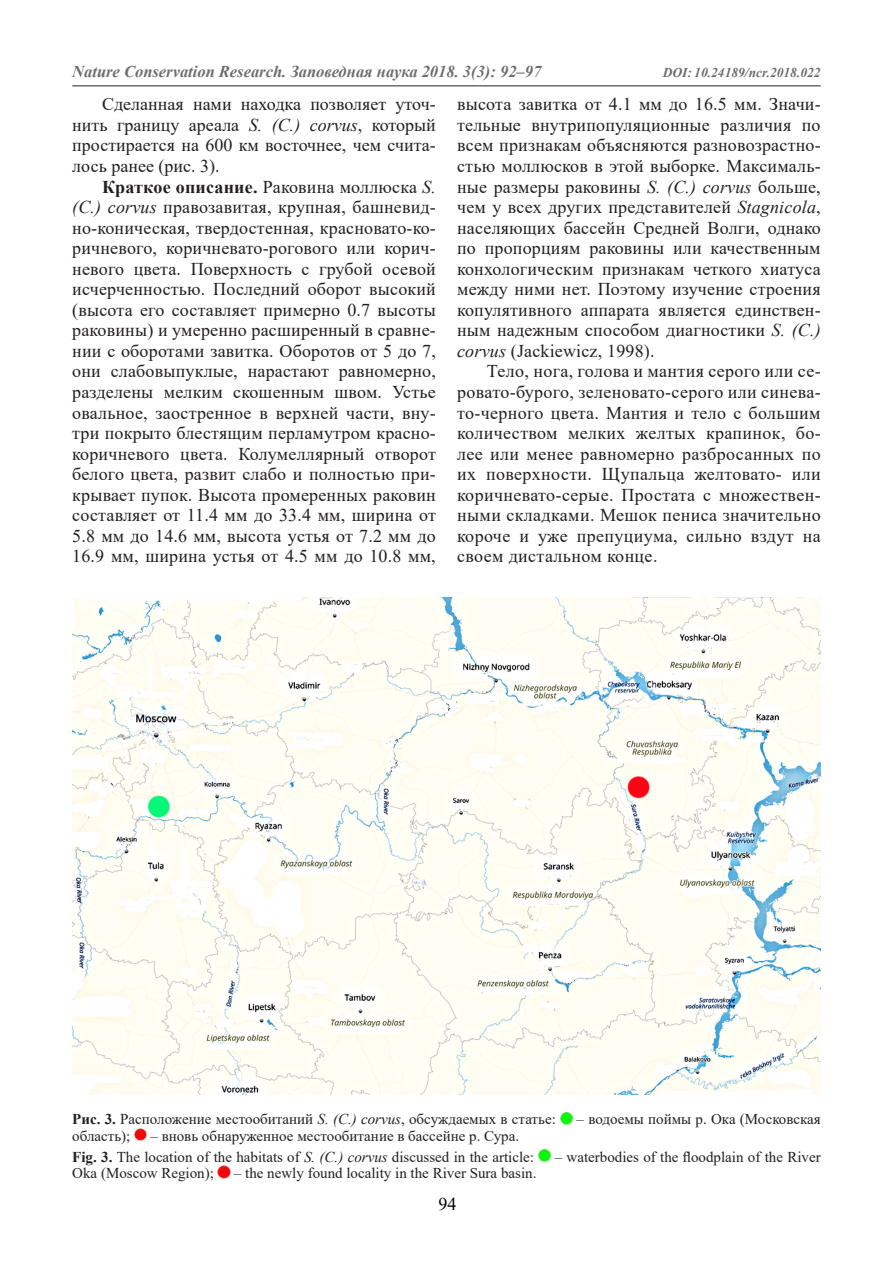
<style>
.page{position:relative;width:893px;height:1263px;background:#fff}
.page>*{position:absolute;margin:0;border:0;box-sizing:border-box;transform-origin:0 0}
.Office_2{font:18px/20.5px "Times New Roman";letter-spacing:.01em;color:#231f20;text-align:justify}
.t1{font:18px "Times New Roman";color:#000}
.t2{font:italic 700 16.5px "Times New Roman";color:#6c6d70}
.t3{font:15px "Times New Roman";color:#231f20}
.t4{font:italic 700 13.5px "Times New Roman";color:#6c6d70}
.s1{font-style:italic}
.s2{font-weight:700}
</style>
<div class="page">
<hr style="left:72px;top:85px;width:749px;height:2px;background:#6c6d70">
<img style="left:72px;top:597px;width:749px;height:498px">
<svg style="left:560px;top:1112px;width:12px;height:12px"></svg>
<svg style="left:134px;top:1128px;width:13px;height:13px"></svg>
<svg style="left:538px;top:1149px;width:12px;height:12px"></svg>
<svg style="left:218px;top:1166px;width:12px;height:12px"></svg>
<p class="t2" style="left:72px;top:60px;width:471px">Nature Conservation Research. Заповедная наука 2018. 3(3): 92–97</p>
<p class="t4" style="left:663px;top:63px;width:159px">DOI: 10.24189/ncr.2018.022</p>
<p class="Office_2" style="left:72px;top:93px;width:365px;text-indent:30px">Сделанная нами находка позволяет уточ&shy;нить границу ареала <span class="s1">S. (C.) corvus</span>, который простирается на 600 км восточнее, чем счита&shy;лось ранее (рис. 3).</p>
<p class="Office_2" style="left:72px;top:176px;width:365px;text-indent:30px"><span class="s2">Краткое описание.</span> Раковина моллюска <span class="s1">S. (C.) corvus</span> правозавитая, крупная, башневид&shy;но-коническая, твердостенная, красновато-ко&shy;ричневого, коричневато-рогового или корич&shy;невого цвета. Поверхность с грубой осевой исчерченностью. Последний оборот высокий (высота его составляет примерно 0.7 высоты раковины) и умеренно расширенный в сравне&shy;нии с оборотами завитка. Оборотов от 5 до 7, они слабовыпуклые, нарастают равномерно, разделены мелким скошенным швом. Устье овальное, заостренное в верхней части, вну&shy;три покрыто блестящим перламутром красно&shy;коричневого цвета. Колумеллярный отворот белого цвета, развит слабо и полностью при&shy;крывает пупок. Высота промеренных раковин составляет от 11.4 мм до 33.4 мм, ширина от 5.8 мм до 14.6 мм, высота устья от 7.2 мм до 16.9 мм, ширина устья от 4.5 мм до 10.8 мм,</p>
<p class="Office_2" style="left:457px;top:93px;width:365px">высота завитка от 4.1 мм до 16.5 мм. Значи&shy;тельные внутрипопуляционные различия по всем признакам объясняются разновозрастно&shy;стью моллюсков в этой выборке. Максималь&shy;ные размеры раковины <span class="s1">S. (C.) corvus</span> больше, чем у всех других представителей <span class="s1">Stagnicola</span>, населяющих бассейн Средней Волги, однако по пропорциям раковины или качественным конхологическим признакам четкого хиатуса между ними нет. Поэтому изучение строения копулятивного аппарата является единствен&shy;ным надежным способом диагностики <span class="s1">S. (C.) corvus</span> (Jackiewicz, 1998).</p>
<p class="Office_2" style="left:457px;top:361px;width:365px;text-indent:30px">Тело, нога, голова и мантия серого или се&shy;ровато-бурого, зеленовато-серого или синева&shy;то-черного цвета. Мантия и тело с большим количеством мелких желтых крапинок, бо&shy;лее или менее равномерно разбросанных по их поверхности. Щупальца желтовато- или коричневато-серые. Простата с множествен&shy;ными складками. Мешок пениса значительно короче и уже препуциума, сильно вздут на своем дистальном конце.</p>
<p class="t3" style="left:72px;top:1109px;width:485px"><span class="s2">Рис. 3.</span> Расположение местообитаний <span class="s1">S. (C.) corvus</span>, обсуждаемых в статье:</p>
<p class="t3" style="left:577px;top:1109px;width:246px">– водоемы поймы р. Ока (Московская</p>
<p class="t3" style="left:72px;top:1125px;width:60px">область);</p>
<p class="t3" style="left:150px;top:1125px;width:370px">– вновь обнаруженное местообитание в бассейне р. Сура.</p>
<p class="t3" style="left:72px;top:1146px;width:463px"><span class="s2">Fig. 3.</span> The location of the habitats of <span class="s1">S. (C.) corvus</span> discussed in the article:</p>
<p class="t3" style="left:555px;top:1146px;width:267px">– waterbodies of the floodplain of the River</p>
<p class="t3" style="left:72px;top:1162px;width:143px">Oka (Moscow Region);</p>
<p class="t3" style="left:234px;top:1162px;width:304px">– the newly found locality in the River Sura basin.</p>
<p class="t1" style="left:439px;top:1191px;width:19px">94</p>
</div>
